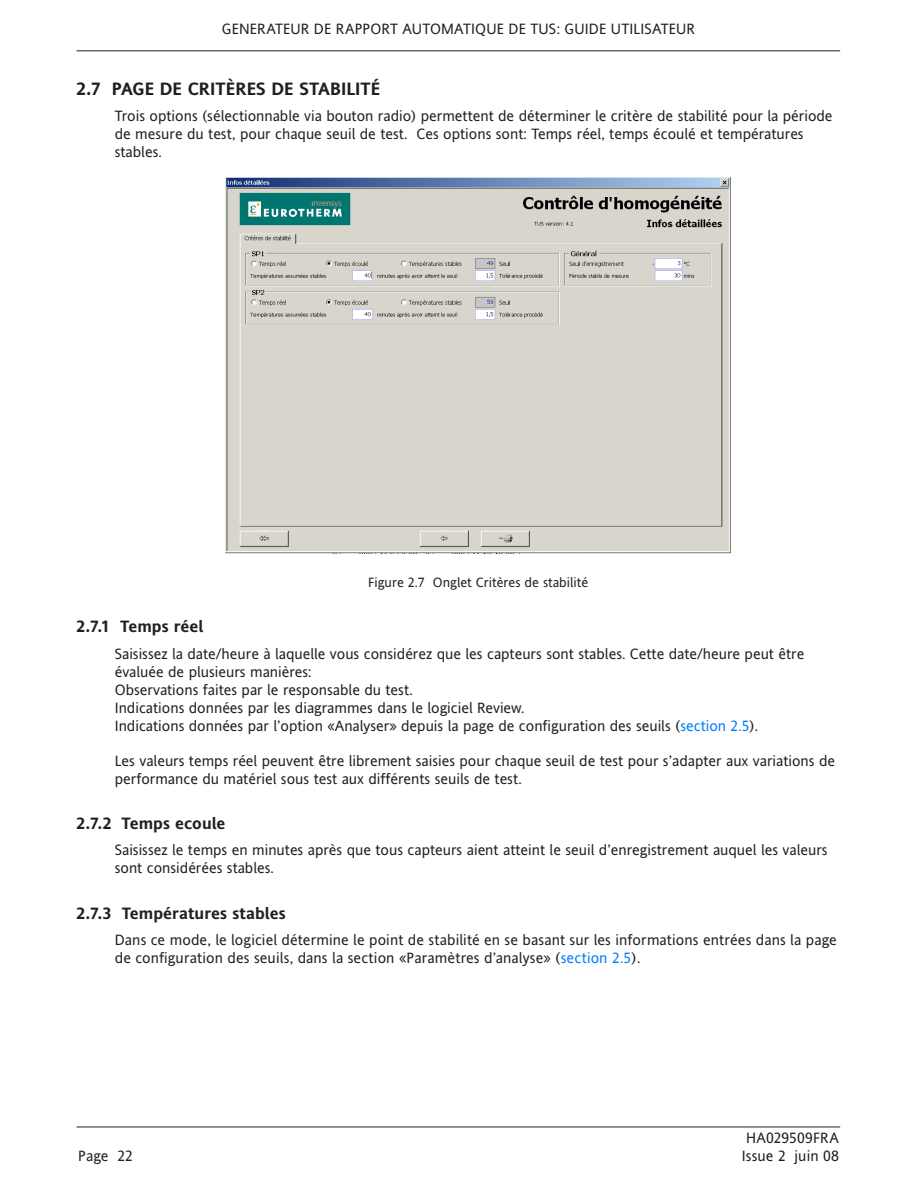
<style>
.page{position:relative;width:918px;height:1188px;background:#fff}
.page>*{position:absolute;margin:0;border:0;box-sizing:border-box;transform-origin:0 0}
.t1{font:700 18px "Invensys Andale";color:#231f20}
.t2{font:700 16.5px "Invensys Andale";letter-spacing:.005em;color:#231f20}
.t3{font:15px/18px "Invensys Andale";color:#231f20}
.t4{font:13.5px "Invensys Andale";color:#231f20}
.s1{color:#007bff}
</style>
<div class="page">
<hr style="left:77px;top:51px;width:763px;height:1px;background:#231f20">
<hr style="left:77px;top:1127px;width:763px;height:1px;background:#231f20">
<img style="left:226px;top:177px;width:505px;height:377px">
<p class="t3" style="left:222px;top:20px;width:124px">GENERATEUR de rapp</p>
<p class="t3" style="left:370px;top:20px;width:326px">ort automatique de TUS: GUIDE UTILISATEUR</p>
<p class="t1" style="left:77px;top:79px;width:47px">2.7 page</p>
<p class="t1" style="left:160px;top:79px;width:67px">de CRItères</p>
<p class="t1" style="left:271px;top:79px;width:38px">de stabilit</p>
<p class="t1" style="left:371px;top:79px;width:11px">é</p>
<p class="t3" style="left:115px;top:107px;width:719px">Trois options (sélectionnable via bouton radio) permettent de déterminer le critère de stabilité pour la période de mesure du test, pour chaque seuil de test. Ces options sont: Temps réel, temps écoulé et températures stables.</p>
<p class="t4" style="left:368px;top:575px;width:222px">Figure 2.7 Onglet Critères de stabilité</p>
<p class="t2" style="left:77px;top:617px;width:128px">2.7.1 Temps réel</p>
<p class="t3" style="left:115px;top:644px;width:691px">Saisissez la date/heure à laquelle vous considérez que les capteurs sont stables. Cette date/heure peut être évaluée de plusieurs manières:<br>Observations faites par le responsable du test.<br>Indications données par les diagrammes dans le logiciel Review.<br>Indications données par l’option «Analyser» depuis la page de configuration des seuils (<span class="s1">section 2.5</span>).</p>
<p class="t3" style="left:115px;top:751px;width:722px">Les valeurs temps réel peuvent être librement saisies pour chaque seuil de test pour s’adapter aux variations de performance du matériel sous test aux différents seuils de test.</p>
<p class="t2" style="left:77px;top:814px;width:150px">2.7.2 Temps ecoule</p>
<p class="t3" style="left:115px;top:841px;width:714px">Saisissez le temps en minutes après que tous capteurs aient atteint le seuil d’enregistrement auquel les valeurs sont considérées stables.</p>
<p class="t2" style="left:77px;top:904px;width:211px">2.7.3 Températures stables</p>
<p class="t3" style="left:115px;top:931px;width:724px">Dans ce mode, le logiciel détermine le point de stabilité en se basant sur les informations entrées dans la page de configuration des seuils, dans la section «Paramètres d’analyse» (<span class="s1">section 2.5</span>).</p>
<p class="t3" style="left:746px;top:1129px;width:94px">HA029509FRA</p>
<p class="t3" style="left:78px;top:1147px;width:56px">Page 22</p>
<p class="t3" style="left:742px;top:1147px;width:99px">Issue 2 juin 08</p>
</div>
